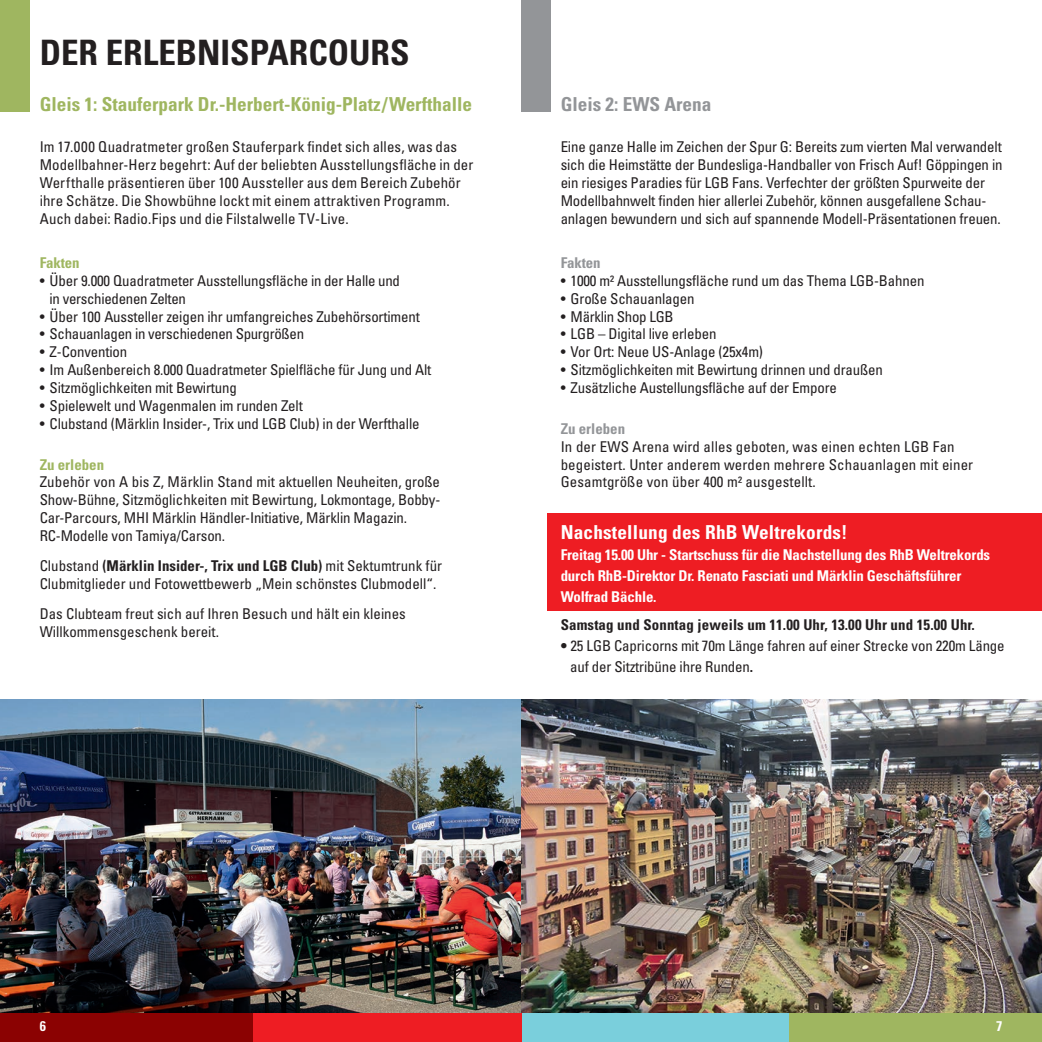
<style>
.page{position:relative;width:1042px;height:1042px;background:#fff}
.page>*{position:absolute;margin:0;border:0;box-sizing:border-box;transform-origin:0 0}
.t1{font:700 condensed 35px "Univers LT Std";color:#231f20}
.t2{font:700 condensed 19.25px "Univers LT Std";color:#9fb660}
.t3{font:700 condensed 19.25px "Univers LT Std";letter-spacing:.01em;color:#fff}
.t4{font:700 condensed 19.25px "Univers LT Std";color:#939598}
.t5{font:condensed 14.88px/17.8px "Univers LT Std";letter-spacing:-.01em;color:#231f20}
.t6{font:condensed 14.88px/17.8px "Univers LT Std";letter-spacing:.01em;color:#231f20}
.t7{font:700 condensed 14.88px/21px "Univers LT Std";letter-spacing:-.01em;color:#fff}
.t8{font:700 condensed 14.88px "Univers LT Std";letter-spacing:.01em;color:#231f20}
.t9{font:700 condensed 14.88px "Univers LT Std";color:#9fb660}
.t10{font:700 condensed 14.88px "Univers LT Std";color:#939598}
.t11{font:700 condensed 14px "Univers LT Std";color:#fff}
.s1{font-weight:700}
</style>
<div class="page">
<div style="left:0;top:1012px;width:254px;height:30px;background:#8b0202"></div>
<div style="left:254px;top:1012px;width:268px;height:30px;background:#ee1d23"></div>
<div style="left:522px;top:1012px;width:267px;height:30px;background:#7acfdc"></div>
<div style="left:789px;top:1012px;width:253px;height:30px;background:#9fb660"></div>
<div style="left:0;top:0;width:30px;height:111px;background:#9fb660"></div>
<div style="left:521px;top:0;width:30px;height:111px;background:#939598"></div>
<img style="left:0;top:699px;width:1042px;height:313px">
<div style="left:547px;top:513px;width:495px;height:98px;background:#ee1d23"></div>
<h1 class="t1" style="left:40px;top:31px;width:371px">DER ERLEBNISPARCOURS</h1>
<p class="t2" style="left:40px;top:93px;width:434px">Gleis 1: Stauferpark Dr.-Herbert-König-Platz/Werfthalle</p>
<p class="t5" style="left:40px;top:138px;width:435px">Im 17.000 Quadratmeter großen Stauferpark findet sich alles, was das Modellbahner-Herz begehrt: Auf der beliebten Ausstellungsfläche in der Werfthalle präsentieren über 100 Aussteller aus dem Bereich Zubehör ihre Schätze. Die Showbühne lockt mit einem attraktiven Programm.<br>Auch dabei: Radio.Fips und die Filstalwelle TV-Live.</p>
<p class="t9" style="left:40px;top:253px;width:41px">Fakten</p>
<p class="t5" style="left:50px;top:271px;width:352px;text-indent:-10px">• Über 9.000 Quadratmeter Ausstellungsfläche in der Halle und in verschiedenen Zelten</p>
<p class="t5" style="left:40px;top:307px;width:382px">• Über 100 Aussteller zeigen ihr umfangreiches Zubehörsortiment</p>
<p class="t5" style="left:40px;top:325px;width:266px">• Schauanlagen in verschiedenen Spurgrößen</p>
<p class="t5" style="left:40px;top:343px;width:89px">• Z-Convention</p>
<p class="t5" style="left:40px;top:361px;width:393px">• Im Außenbereich 8.000 Quadratmeter Spielfläche für Jung und Alt</p>
<p class="t5" style="left:40px;top:378px;width:199px">• Sitzmöglichkeiten mit Bewirtung</p>
<p class="t5" style="left:40px;top:396px;width:265px">• Spielewelt und Wagenmalen im runden Zelt</p>
<p class="t5" style="left:40px;top:414px;width:381px">• Clubstand (Märklin Insider-, Trix und LGB Club) in der Werfthalle</p>
<p class="t9" style="left:40px;top:455px;width:66px">Zu erleben</p>
<p class="t5" style="left:40px;top:473px;width:402px">Zubehör von A bis Z, Märklin Stand mit aktuellen Neuheiten, große Show-Bühne, Sitzmöglichkeiten mit Bewirtung, Lokmontage, Bobby-Car-Parcours, MHI Märklin Händler-Initiative, Märklin Magazin.<br>RC-Modelle von Tamiya/Carson.</p>
<p class="t5" style="left:40px;top:557px;width:404px">Clubstand <span class="s1">(Märklin Insider-, Trix und LGB Club)</span> mit Sektumtrunk für<br>Clubmitglieder und Fotowettbewerb „Mein schönstes Clubmodell“.</p>
<p class="t5" style="left:40px;top:605px;width:368px">Das Clubteam freut sich auf Ihren Besuch und hält ein kleines<br>Willkommensgeschenk bereit.</p>
<p class="t4" style="left:561px;top:93px;width:152px">Gleis 2: EWS Arena</p>
<p class="t5" style="left:561px;top:138px;width:443px">Eine ganze Halle im Zeichen der Spur G: Bereits zum vierten Mal verwandelt sich die Heimstätte der Bundesliga-Handballer von Frisch Auf! Göppingen in ein riesiges Paradies für LGB Fans. Verfechter der größten Spurweite der Modellbahnwelt finden hier allerlei Zubehör, können ausgefallene Schau&shy;anlagen bewundern und sich auf spannende Modell-Präsentationen freuen.</p>
<p class="t10" style="left:561px;top:253px;width:41px">Fakten</p>
<p class="t5" style="left:561px;top:271px;width:365px">• 1000 m² Ausstellungsfläche rund um das Thema LGB-Bahnen</p>
<p class="t5" style="left:561px;top:289px;width:135px">• Große Schauanlagen</p>
<p class="t5" style="left:561px;top:307px;width:114px">• Märklin Shop LGB</p>
<p class="t5" style="left:561px;top:325px;width:157px">• LGB – Digital live erleben</p>
<p class="t5" style="left:561px;top:343px;width:204px">• Vor Ort: Neue US-Anlage (25x4m)</p>
<p class="t5" style="left:561px;top:361px;width:324px">• Sitzmöglichkeiten mit Bewirtung drinnen und draußen</p>
<p class="t5" style="left:561px;top:378px;width:278px">• Zusätzliche Austellungsfläche auf der Empore</p>
<p class="t10" style="left:561px;top:419px;width:66px">Zu erleben</p>
<p class="t6" style="left:561px;top:437px;width:414px">In der EWS Arena wird alles geboten, was einen echten LGB Fan begeistert. Unter anderem werden mehrere Schauanlagen mit einer<br>Gesamtgröße von über 400 m² ausgestellt.</p>
<p class="t3" style="left:561px;top:520px;width:288px">Nachstellung des RhB Weltrekords!</p>
<p class="t7" style="left:561px;top:544px;width:431px">Freitag 15.00 Uhr - Startschuss für die Nachstellung des RhB Weltrekords durch RhB-Direktor Dr. Renato Fasciati und Märklin Geschäftsführer<br>Wolfrad Bächle.</p>
<p class="t8" style="left:561px;top:616px;width:414px">Samstag und Sonntag jeweils um 11.00 Uhr, 13.00 Uhr und 15.00 Uhr.</p>
<p class="t5" style="left:570px;top:635px;width:436px;line-height:21px;text-indent:-9px"><span class="s1">•</span> 25 LGB Capricorns mit 70m Länge fahren auf einer Strecke von 220m Länge auf der Sitztribüne ihre Runden<span class="s1">.</span></p>
<p class="t11" style="left:40px;top:1017px;width:8px">6</p>
<p class="t11" style="left:996px;top:1017px;width:8px">7</p>
</div>
